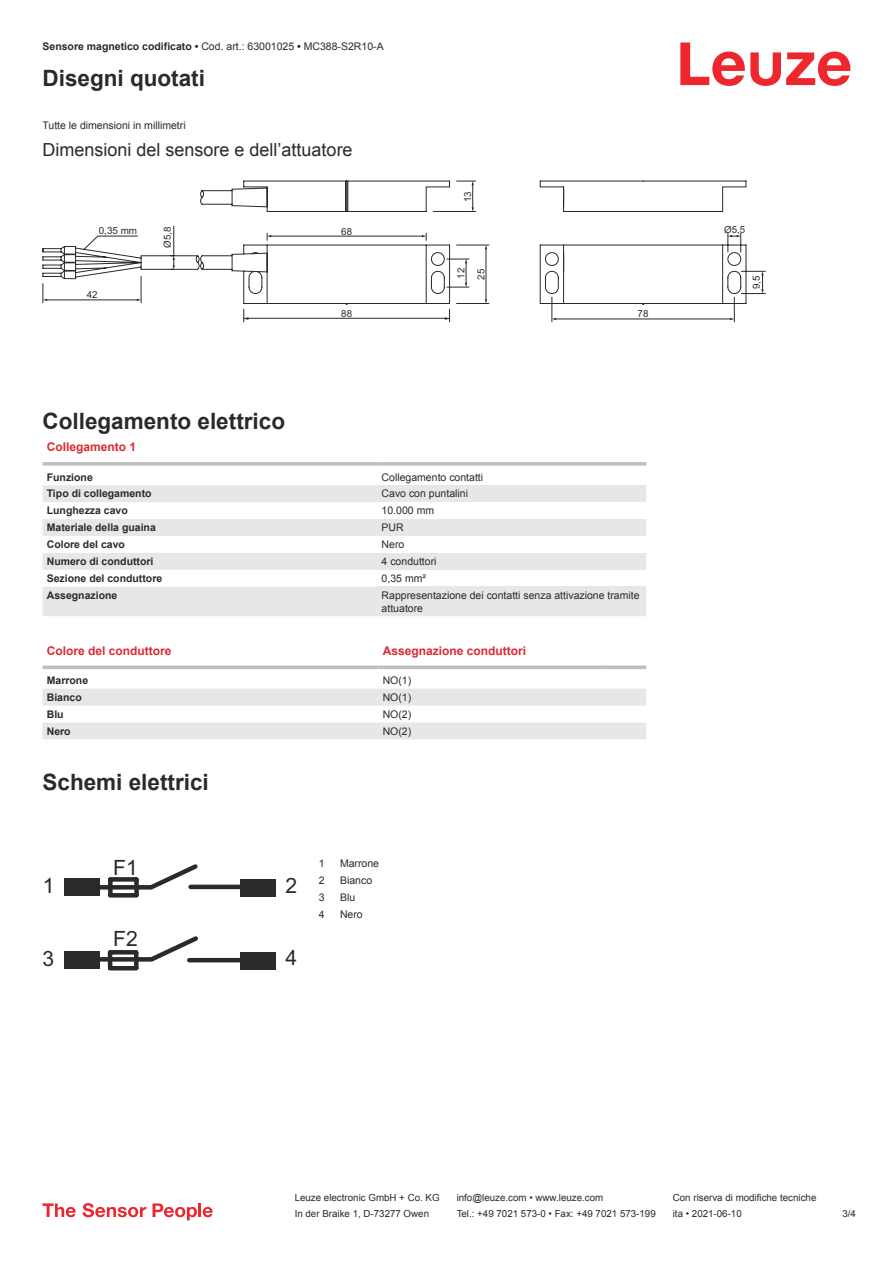
<style>
.page{position:relative;width:893px;height:1263px;background:#fff}
.page>*{position:absolute;margin:0;border:0;box-sizing:border-box;transform-origin:0 0}
.t1{font:700 22.5px "Arial";color:#2b292a}
.t2{font:21.15px "Arial";color:#2b292a}
.t3{font:21px "Arial";color:#2b292a}
.t4{font:18px "Arial";color:#2b292a}
.t5{font:700 12px "Arial";color:#db2a30}
.t6{font:10.5px/12.6px "Arial";color:#2b292a}
.t7{font:700 10.5px "Arial";color:#2b292a}
.t8{font:9.9px "Arial";color:#2b292a}
.t9{font:9.75px "Arial";color:#2b292a}
.s1{font-weight:700}
</style>
<div class="page">
<svg style="left:680px;top:43px;width:170px;height:43px"></svg>
<svg style="left:43px;top:485px;width:335px;height:131px;fill:#e6e7e9"></svg>
<svg style="left:43px;top:462px;width:335px;height:4px"></svg>
<svg style="left:378px;top:462px;width:268px;height:4px"></svg>
<div style="left:378px;top:485px;width:268px;height:17px;background:#e6e7e9"></div>
<div style="left:378px;top:519px;width:268px;height:17px;background:#e6e7e9"></div>
<div style="left:378px;top:553px;width:268px;height:17px;background:#e6e7e9"></div>
<div style="left:378px;top:587px;width:268px;height:29px;background:#e6e7e9"></div>
<svg style="left:43px;top:689px;width:603px;height:50px"></svg>
<svg style="left:43px;top:665px;width:335px;height:4px"></svg>
<svg style="left:378px;top:665px;width:226px;height:4px"></svg>
<svg style="left:604px;top:665px;width:42px;height:4px"></svg>
<svg style="left:43px;top:1203px;width:33px;height:14px"></svg>
<svg style="left:83px;top:1203px;width:63px;height:14px"></svg>
<svg style="left:153px;top:1203px;width:44px;height:17px"></svg>
<hr style="left:198px;top:1203px;width:3px;height:14px;background:#ed272d">
<svg style="left:203px;top:1207px;width:10px;height:10px"></svg>
<svg style="left:43px;top:181px;width:447px;height:141px"></svg>
<svg style="left:243px;top:317px;width:6px;height:3px"></svg>
<svg style="left:444px;top:317px;width:6px;height:3px"></svg>
<svg style="left:539px;top:181px;width:227px;height:141px"></svg>
<svg style="left:173px;top:256px;width:2px;height:13px"></svg>
<div style="left:64px;top:879px;width:36px;height:17px;background:#2b292a"></div>
<div style="left:64px;top:951px;width:36px;height:18px;background:#2b292a"></div>
<svg style="left:95px;top:864px;width:145px;height:101px"></svg>
<div style="left:240px;top:879px;width:36px;height:18px;background:#2b292a"></div>
<div style="left:240px;top:952px;width:36px;height:17px;background:#2b292a"></div>
<hr style="left:110px;top:950px;width:26px;height:4px;background:#2b292a">
<hr style="left:108px;top:953px;width:4px;height:15px;background:#2b292a">
<hr style="left:110px;top:966px;width:26px;height:4px;background:#2b292a">
<div style="left:134px;top:953px;width:5px;height:15px;background:#2b292a"></div>
<div style="left:110px;top:877px;width:26px;height:5px;background:#2b292a"></div>
<div style="left:108px;top:880px;width:5px;height:15px;background:#2b292a"></div>
<svg style="left:110px;top:893px;width:26px;height:4px"></svg>
<div style="left:134px;top:880px;width:5px;height:15px;background:#2b292a"></div>
<p class="t6" style="left:43px;top:41px;width:343px"><span class="s1">Sensore magnetico codificato •</span> Cod. art.: 63001025 <span class="s1">•</span> MC388-S2R10-A</p>
<h1 class="t1" style="left:43px;top:70px;width:164px">Disegni quotati</h1>
<p class="t6" style="left:43px;top:120px;width:145px">Tutte le dimensioni in millimetri</p>
<h3 class="t4" style="left:43px;top:142px;width:312px">Dimensioni del sensore e dell’attuatore</h3>
<p class="t8" style="left:99px;top:227px;width:40px">0,35 mm</p>
<p class="t9" style="left:87px;top:291px;width:12px">42</p>
<p class="t9" style="left:164px;top:248px;width:23px;rotate:-90deg">Ø5,8</p>
<p class="t9" style="left:341px;top:227px;width:12px">68</p>
<p class="t9" style="left:341px;top:309px;width:12px">88</p>
<p class="t9" style="left:464px;top:202px;width:12px;rotate:-90deg">13</p>
<p class="t9" style="left:457px;top:279px;width:12px;rotate:-90deg">12</p>
<p class="t9" style="left:477px;top:280px;width:12px;rotate:-90deg">25</p>
<p class="t9" style="left:638px;top:310px;width:12px">78</p>
<h1 class="t1" style="left:43px;top:413px;width:244px">Collegamento elettrico</h1>
<p class="t5" style="left:47px;top:442px;width:91px">Collegamento 1</p>
<p class="t7" style="left:47px;top:473px;width:48px">Funzione</p>
<p class="t6" style="left:382px;top:471px;width:103px">Collegamento contatti</p>
<p class="t7" style="left:47px;top:490px;width:106px">Tipo di collegamento</p>
<p class="t6" style="left:382px;top:488px;width:88px">Cavo con puntalini</p>
<p class="t7" style="left:47px;top:507px;width:83px">Lunghezza cavo</p>
<p class="t6" style="left:382px;top:505px;width:54px">10.000 mm</p>
<p class="t7" style="left:47px;top:524px;width:111px">Materiale della guaina</p>
<p class="t6" style="left:382px;top:522px;width:24px">PUR</p>
<p class="t7" style="left:47px;top:540px;width:80px">Colore del cavo</p>
<p class="t6" style="left:382px;top:539px;width:24px">Nero</p>
<p class="t7" style="left:47px;top:557px;width:108px">Numero di conduttori</p>
<p class="t6" style="left:382px;top:556px;width:56px">4 conduttori</p>
<p class="t7" style="left:47px;top:574px;width:117px">Sezione del conduttore</p>
<p class="t6" style="left:382px;top:573px;width:46px">0,35 mm²</p>
<p class="t7" style="left:47px;top:591px;width:72px">Assegnazione</p>
<p class="t6" style="left:382px;top:590px;width:259px">Rappresentazione dei contatti senza attivazione tramite attuatore</p>
<p class="t5" style="left:47px;top:646px;width:126px">Colore del conduttore</p>
<p class="t5" style="left:383px;top:646px;width:145px">Assegnazione conduttori</p>
<p class="t7" style="left:47px;top:676px;width:43px">Marrone</p>
<p class="t6" style="left:383px;top:675px;width:30px">NO(1)</p>
<p class="t7" style="left:47px;top:693px;width:37px">Bianco</p>
<p class="t6" style="left:383px;top:692px;width:30px">NO(1)</p>
<p class="t7" style="left:47px;top:710px;width:18px">Blu</p>
<p class="t6" style="left:383px;top:709px;width:30px">NO(2)</p>
<p class="t7" style="left:47px;top:727px;width:25px">Nero</p>
<p class="t6" style="left:383px;top:726px;width:30px">NO(2)</p>
<h1 class="t1" style="left:43px;top:773px;width:168px">Schemi elettrici</h1>
<h2 class="t2" style="left:43px;top:878px;width:13px">1</h2>
<h2 class="t2" style="left:43px;top:950px;width:13px">3</h2>
<h3 class="t3" style="left:113px;top:859px;width:26px">F1</h3>
<h3 class="t3" style="left:113px;top:931px;width:26px">F2</h3>
<h2 class="t2" style="left:285px;top:877px;width:13px">2</h2>
<h2 class="t2" style="left:285px;top:950px;width:13px">4</h2>
<p class="t6" style="left:319px;top:857px;width:7px">1</p>
<p class="t6" style="left:340px;top:857px;width:41px">Marrone</p>
<p class="t6" style="left:319px;top:875px;width:7px">2</p>
<p class="t6" style="left:340px;top:875px;width:34px">Bianco</p>
<p class="t6" style="left:319px;top:892px;width:7px">3</p>
<p class="t6" style="left:340px;top:892px;width:17px">Blu</p>
<p class="t6" style="left:319px;top:909px;width:7px">4</p>
<p class="t6" style="left:340px;top:909px;width:24px">Nero</p>
<p class="t9" style="left:724px;top:226px;width:23px">Ø5,5</p>
<p class="t9" style="left:752px;top:289px;width:15px;rotate:-90deg">9,5</p>
<p class="t9" style="left:295px;top:1194px;width:146px">Leuze electronic GmbH + Co. KG</p>
<p class="t9" style="left:457px;top:1194px;width:148px">info@leuze.com • www.leuze.com</p>
<p class="t9" style="left:673px;top:1194px;width:145px">Con riserva di modifiche tecniche</p>
<p class="t9" style="left:295px;top:1210px;width:136px">In der Braike 1, D-73277 Owen</p>
<p class="t9" style="left:457px;top:1210px;width:201px">Tel.: +49 7021 573-0 • Fax: +49 7021 573-199</p>
<p class="t9" style="left:673px;top:1210px;width:70px">ita • 2021-06-10</p>
<p class="t9" style="left:842px;top:1210px;width:15px">3 /4</p>
</div>
